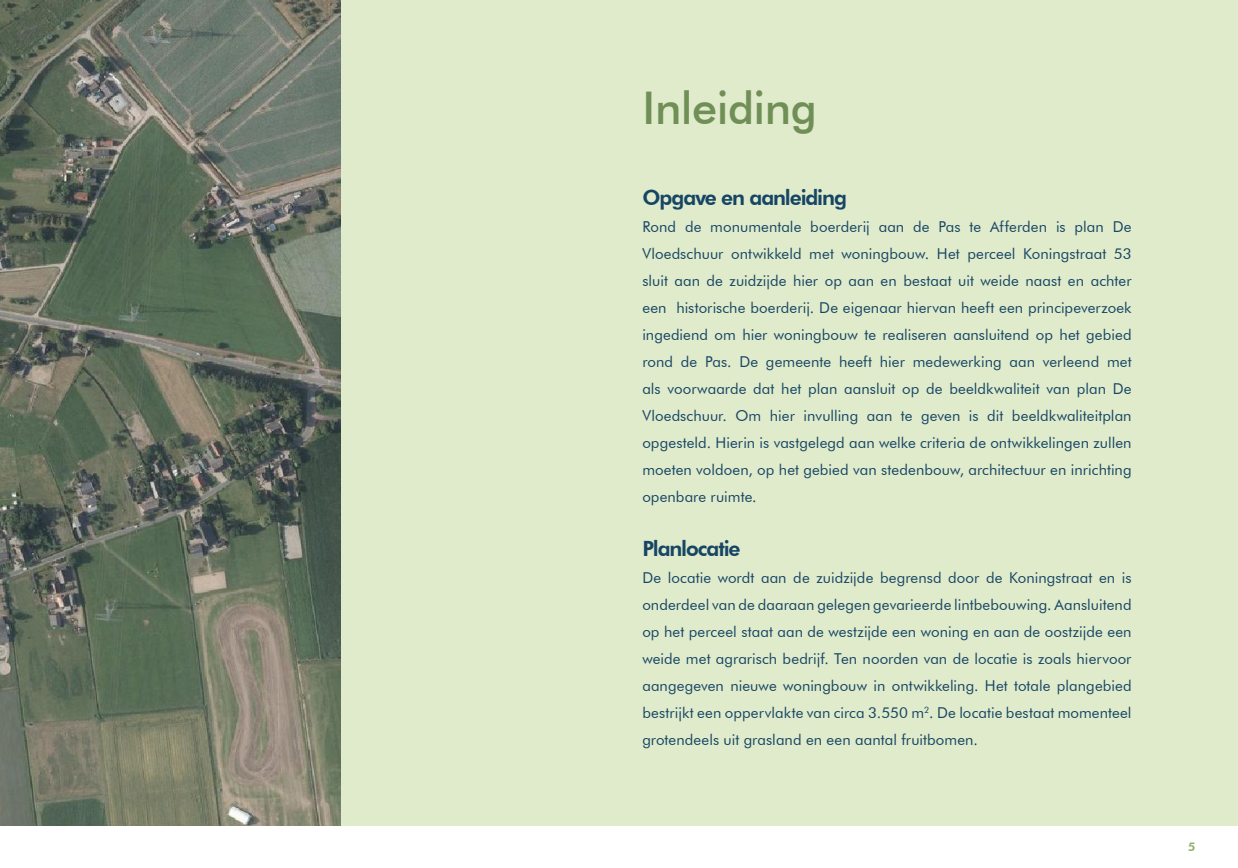
<style>
.page{position:relative;width:1238px;height:868px;background:#fff}
.page>*{position:absolute;margin:0;border:0;box-sizing:border-box;transform-origin:0 0}
.Titelpagina_-_titel{font:500 45px "Futura BT";letter-spacing:-.01em;color:#708f57}
.Paragraaf{font:800 21px "Futura BT";letter-spacing:-.055em;color:#174564}
.Broodtekst{font:15px/27px "Futura BT";letter-spacing:.005em;color:#174564;text-align:justify}
.t1{font:800 12px "Futura BT";color:#90ae67}
</style>
<div class="page">
<div style="left:0;top:0;width:1237px;height:825px;background:#dfebcb"></div>
<img style="left:0;top:0;width:340px;height:825px">
<p class="Titelpagina_-_titel" style="left:642px;top:80px;width:176px">Inleiding</p>
<p class="Paragraaf" style="left:642px;top:184px;width:206px">Opgave en aanleiding</p>
<p class="Broodtekst" style="left:642px;top:213px;width:491px">Rond de monumentale boerderij aan de Pas te Afferden is plan De Vloedschuur ontwikkeld met woningbouw. Het perceel Koningstraat 53 sluit aan de zuidzijde hier op aan en bestaat uit weide naast en achter een historische boerderij. De eigenaar hiervan heeft een principeverzoek ingediend om hier woningbouw te realiseren aansluitend op het gebied rond de Pas. De gemeente heeft hier medewerking aan verleend met als voorwaarde dat het plan aansluit op de beeldkwaliteit van plan De Vloedschuur. Om hier invulling aan te geven is dit beeldkwaliteitplan opgesteld. Hierin is vastgelegd aan welke criteria de ontwikkelingen zullen moeten voldoen, op het gebied van stedenbouw, architectuur en inrichting openbare ruimte.</p>
<p class="Paragraaf" style="left:642px;top:535px;width:100px">Planlocatie</p>
<p class="Broodtekst" style="left:642px;top:564px;width:490px">De locatie wordt aan de zuidzijde begrensd door de Koningstraat en is onderdeel van de daaraan gelegen gevarieerde lintbebouwing. Aansluitend op het perceel staat aan de westzijde een woning en aan de oostzijde een weide met agrarisch bedrijf. Ten noorden van de locatie is zoals hiervoor aangegeven nieuwe woningbouw in ontwikkeling. Het totale plangebied bestrijkt een oppervlakte van circa 3.550 m<sup>2</sup>. De locatie bestaat momenteel grotendeels uit grasland en een aantal fruitbomen.</p>
<p class="t1" style="left:1187px;top:839px;width:9px">5</p>
</div>
